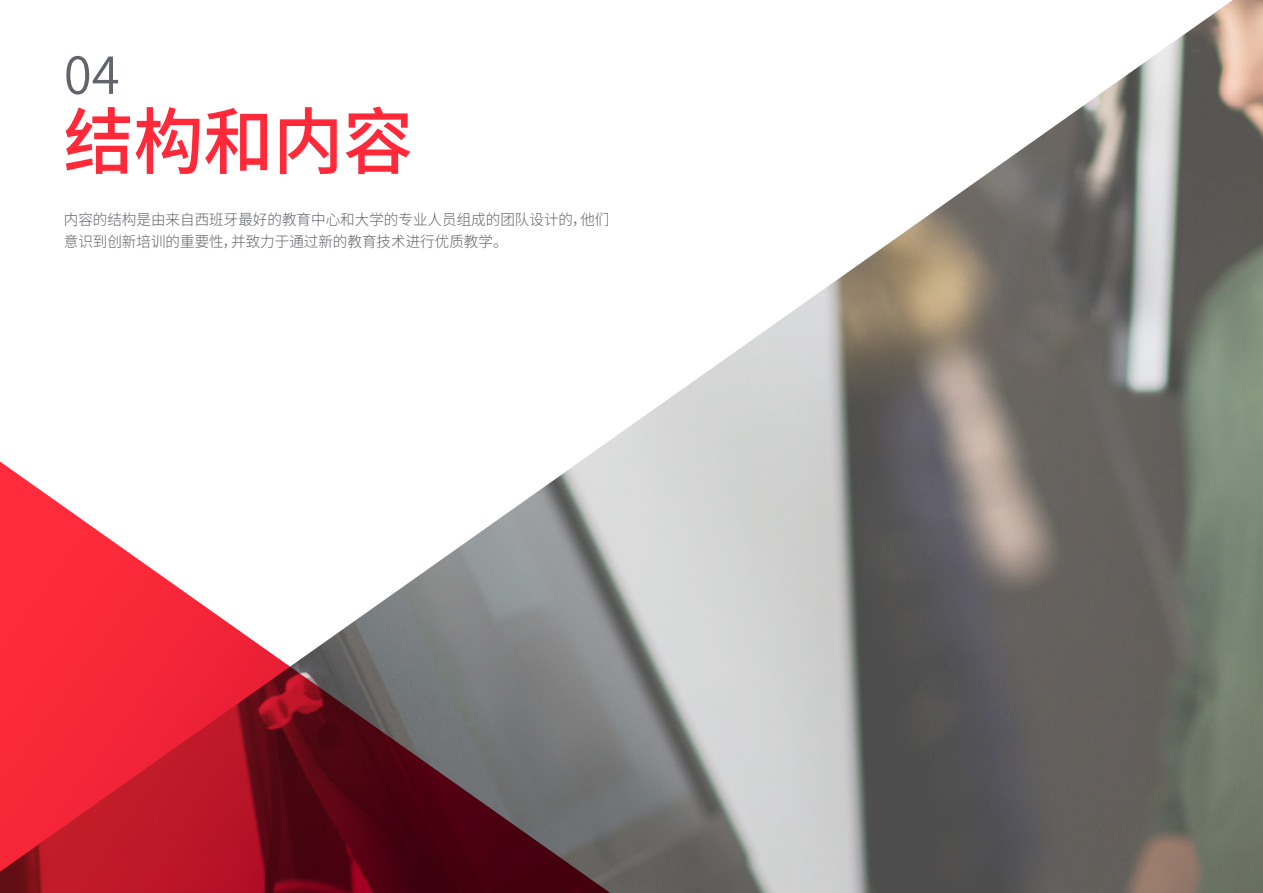
<style>
.page{position:relative;width:1263px;height:893px;background:#fff}
.page>*{position:absolute;margin:0;border:0;box-sizing:border-box;transform-origin:0 0}
.t1{font:500 72px "Source Han Sans CN";color:#ff293a}
.t2{font:52.5px "Source Han Sans CN";color:#61646a}
.t3{font:300 15px/22.5px "Source Han Sans CN";color:#61646a}
</style>
<div class="page">
<img style="left:602px;top:0;width:661px;height:893px">
<svg style="left:0;top:446px;width:640px;height:447px"></svg>
<h2 class="t2" style="left:64px;top:45px;width:57px">04</h2>
<h1 class="t1" style="left:64px;top:101px;width:351px">结构和内容</h1>
<p class="t3" style="left:64px;top:208px;width:547px">内容的结构是由来自西班牙最好的教育中心和大学的专业人员组成的团队设计的，他们意识到创新培训的重要性，并致力于通过新的教育技术进行优质教学。</p>
</div>
